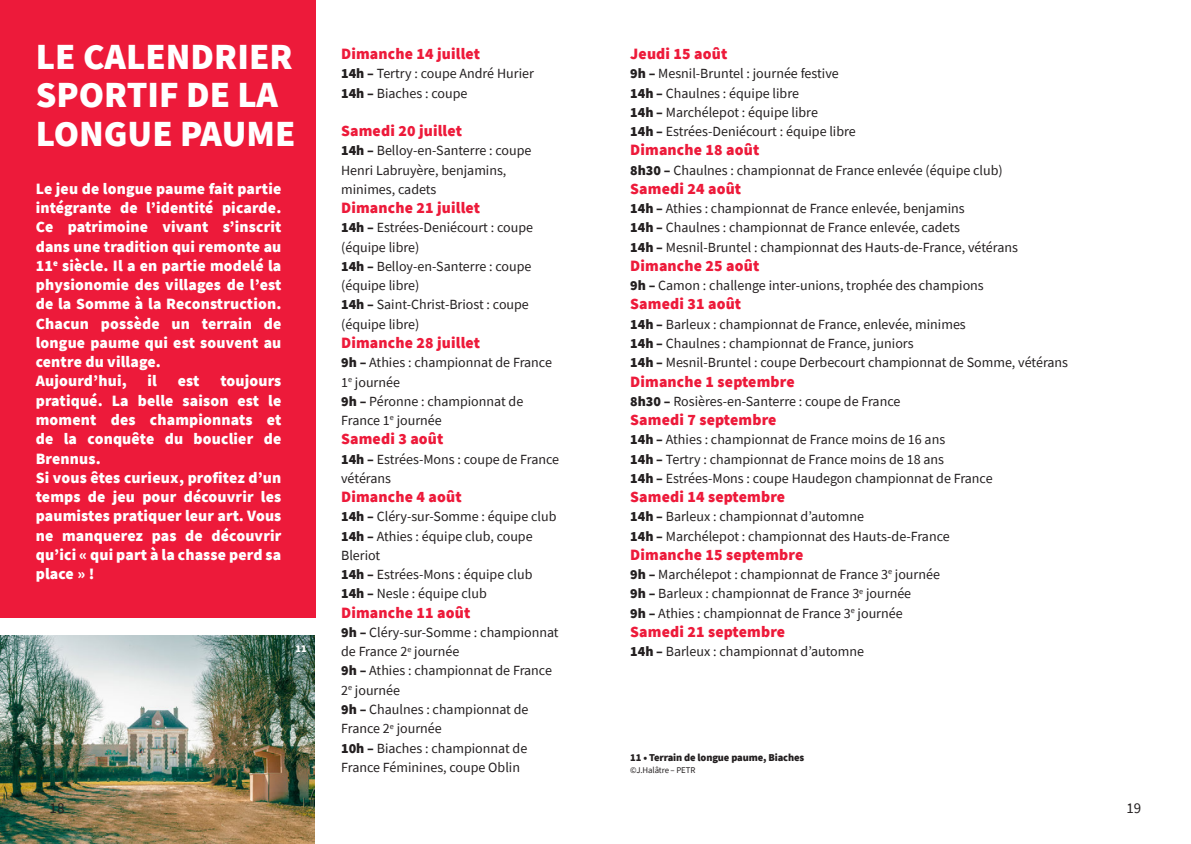
<style>
.page{position:relative;width:1191px;height:844px;background:#fff}
.page>*{position:absolute;margin:0;border:0;box-sizing:border-box;transform-origin:0 0}
.t1{font:900 36.75px/38.5px "Source Sans Pro";color:#fff}
.t2{font:900 15.75px/19.2px "Source Sans Pro";letter-spacing:.01em;color:#fff}
.t3{font:900 15.75px "Source Sans Pro";letter-spacing:.01em;color:#ed1a3a}
.t4{font:14.88px "Source Sans Pro";color:#231f20}
.t5{font:14px/19.2px "Source Sans Pro";color:#231f20}
.t6{font:900 10.5px "Source Sans Pro";letter-spacing:-.01em;color:#231f20}
.t7{font:900 10.5px "Source Sans Pro";color:#fff}
.t8{font:8.75px "Source Sans Pro";letter-spacing:-.01em;color:#231f20}
.s1{font-weight:900}
</style>
<div class="page">
<div style="left:0;top:0;width:315px;height:617px;background:#ed1a3a"></div>
<img style="left:0;top:635px;width:315px;height:208px">
<h1 class="t1" style="left:36px;top:36px;width:261px">LE CALENDRIER<br>SPORTIF DE LA<br>LONGUE PAUME</h1>
<p class="t2" style="left:36px;top:179px;width:247px">Le jeu de longue paume fait partie intégrante de l’identité picarde.<br>Ce patrimoine vivant s’inscrit dans une tradition qui remonte au<br>11<sup>e</sup> siècle. Il a en partie modelé la physionomie des villages de l’est de la Somme à la Reconstruction.<br>Chacun possède un terrain de longue paume qui est souvent au centre du village.<br>Aujourd’hui,</p>
<p class="t2" style="left:36px;top:371px;width:247px;text-indent:185px">toujours pratiqué. La belle saison est le moment des championnats et de la conquête du bouclier de<br>Brennus.<br>Si vous êtes curieux, profitez d’un temps de jeu pour découvrir les paumistes pratiquer leur art. Vous ne manquerez pas de découvrir qu’ici « qui part à la chasse perd sa place » !</p>
<p class="t2" style="left:148px;top:371px;width:11px">il</p>
<p class="t2" style="left:178px;top:371px;width:23px">est</p>
<p class="t7" style="left:296px;top:641px;width:13px">11</p>
<p class="t3" style="left:341px;top:43px;width:140px">Dimanche 14 juillet</p>
<p class="t5" style="left:341px;top:64px;width:194px"><span class="s1">14h –</span> Tertry : coupe André Hurier<br><span class="s1">14h –</span> Biaches : coupe</p>
<p class="t3" style="left:341px;top:120px;width:122px">Samedi 20 juillet</p>
<p class="t5" style="left:341px;top:141px;width:192px"><span class="s1">14h –</span> Belloy-en-Santerre : coupe<br>Henri Labruyère, benjamins, minimes, cadets</p>
<p class="t3" style="left:341px;top:197px;width:140px">Dimanche 21 juillet</p>
<p class="t5" style="left:341px;top:218px;width:193px"><span class="s1">14h –</span> Estrées-Deniécourt : coupe (équipe libre)<br><span class="s1">14h –</span> Belloy-en-Santerre : coupe (équipe libre)<br><span class="s1">14h –</span> Saint-Christ-Briost : coupe (équipe libre)</p>
<p class="t3" style="left:341px;top:332px;width:140px">Dimanche 28 juillet</p>
<p class="t5" style="left:341px;top:353px;width:212px"><span class="s1">9h –</span> Athies : championnat de France<br>1<sup>e</sup> journée<br><span class="s1">9h –</span> Péronne : championnat de<br>France 1<sup>e</sup> journée</p>
<p class="t3" style="left:341px;top:428px;width:104px">Samedi 3 août</p>
<p class="t5" style="left:341px;top:449px;width:219px"><span class="s1">14h –</span> Estrées-Mons : coupe de France vétérans</p>
<p class="t3" style="left:341px;top:486px;width:122px">Dimanche 4 août</p>
<p class="t5" style="left:341px;top:507px;width:217px"><span class="s1">14h –</span> Cléry-sur-Somme : équipe club<br><span class="s1">14h –</span> Athies : équipe club, coupe<br>Bleriot<br><span class="s1">14h –</span> Estrées-Mons : équipe club<br><span class="s1">14h –</span> Nesle : équipe club</p>
<p class="t3" style="left:341px;top:601px;width:131px">Dimanche 11 août</p>
<p class="t5" style="left:341px;top:622px;width:219px"><span class="s1">9h –</span> Cléry-sur-Somme : championnat de France 2<sup>e</sup> journée<br><span class="s1">9h –</span> Athies : championnat de France<br>2<sup>e</sup> journée<br><span class="s1">9h –</span> Chaulnes : championnat de<br>France 2<sup>e</sup> journée<br><span class="s1">10h –</span> Biaches : championnat de<br>France Féminines, coupe Oblin</p>
<p class="t3" style="left:630px;top:43px;width:99px">Jeudi 15 août</p>
<p class="t5" style="left:630px;top:64px;width:227px"><span class="s1">9h –</span> Mesnil-Bruntel : journée festive <span class="s1">14h –</span> Chaulnes : équipe libre<br><span class="s1">14h –</span> Marchélepot : équipe libre<br><span class="s1">14h –</span> Estrées-Deniécourt : équipe libre</p>
<p class="t3" style="left:630px;top:139px;width:131px">Dimanche 18 août</p>
<p class="t5" style="left:630px;top:160px;width:374px"><span class="s1">8h30 –</span> Chaulnes : championnat de France enlevée (équipe club)</p>
<p class="t3" style="left:630px;top:178px;width:112px">Samedi 24 août</p>
<p class="t5" style="left:630px;top:199px;width:389px"><span class="s1">14h –</span> Athies : championnat de France enlevée, benjamins<br><span class="s1">14h –</span> Chaulnes : championnat de France enlevée, cadets<br><span class="s1">14h –</span> Mesnil-Bruntel : championnat des Hauts-de-France, vétérans</p>
<p class="t3" style="left:630px;top:255px;width:131px">Dimanche 25 août</p>
<p class="t5" style="left:630px;top:276px;width:355px"><span class="s1">9h –</span> Camon : challenge inter-unions, trophée des champions</p>
<p class="t3" style="left:630px;top:293px;width:112px">Samedi 31 août</p>
<p class="t5" style="left:630px;top:314px;width:439px"><span class="s1">14h –</span> Barleux : championnat de France, enlevée, minimes<br><span class="s1">14h –</span> Chaulnes : championnat de France, juniors<br><span class="s1">14h –</span> Mesnil-Bruntel : coupe Derbecourt championnat de Somme, vétérans</p>
<p class="t3" style="left:630px;top:370px;width:166px">Dimanche 1 septembre</p>
<p class="t5" style="left:630px;top:391px;width:272px"><span class="s1">8h30 –</span> Rosières-en-Santerre : coupe de France</p>
<p class="t3" style="left:630px;top:409px;width:148px">Samedi 7 septembre</p>
<p class="t5" style="left:630px;top:430px;width:364px"><span class="s1">14h –</span> Athies : championnat de France moins de 16 ans<br><span class="s1">14h –</span> Tertry : championnat de France moins de 18 ans<br><span class="s1">14h –</span> Estrées-Mons : coupe Haudegon championnat de France</p>
<p class="t3" style="left:630px;top:486px;width:156px">Samedi 14 septembre</p>
<p class="t5" style="left:630px;top:507px;width:321px"><span class="s1">14h –</span> Barleux : championnat d’automne<br><span class="s1">14h –</span> Marchélepot : championnat des Hauts-de-France</p>
<p class="t3" style="left:630px;top:543px;width:175px">Dimanche 15 septembre</p>
<p class="t5" style="left:630px;top:564px;width:311px"><span class="s1">9h –</span> Marchélepot : championnat de France 3<sup>e</sup> journée<br><span class="s1">9h –</span> Barleux : championnat de France 3<sup>e</sup> journée<br><span class="s1">9h –</span> Athies : championnat de France 3<sup>e</sup> journée</p>
<p class="t3" style="left:630px;top:620px;width:156px">Samedi 21 septembre</p>
<p class="t5" style="left:630px;top:641px;width:235px"><span class="s1">14h –</span> Barleux : championnat d’automne</p>
<p class="t6" style="left:630px;top:750px;width:175px">11 • Terrain de longue paume, Biaches</p>
<p class="t8" style="left:630px;top:764px;width:67px">©J.Halâtre – PETR</p>
<p class="t4" style="left:50px;top:797px;width:16px">18</p>
<p class="t4" style="left:1126px;top:797px;width:16px">19</p>
</div>
